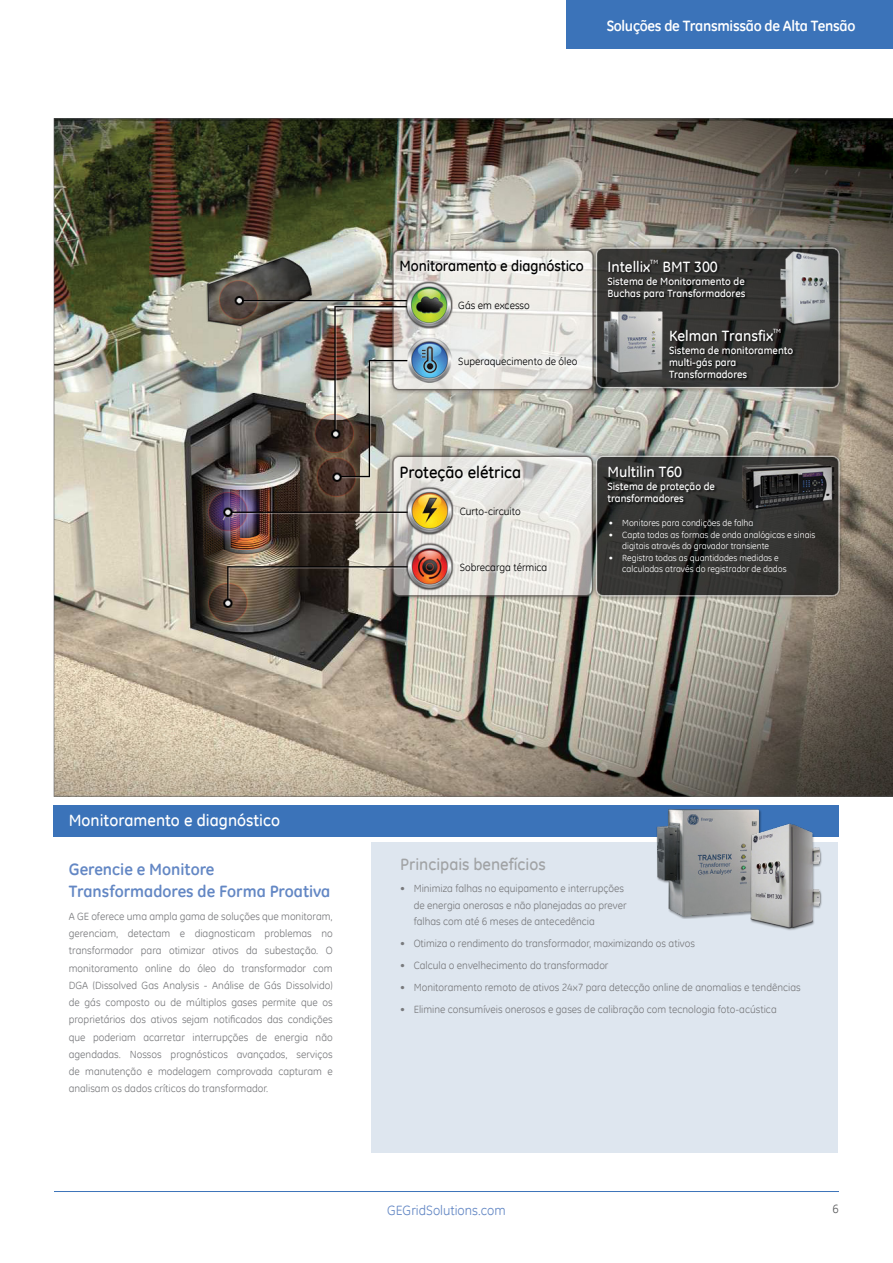
<style>
.page{position:relative;width:893px;height:1263px;background:#fff}
.page>*{position:absolute;margin:0;border:0;box-sizing:border-box;transform-origin:0 0}
.t1{font:700 16.5px/22.5px "GE Inspira";color:#6387c4}
.t2{font:500 16.5px "GE Inspira";color:#fff}
.t3{font:500 16.5px "GE Inspira";color:#a1a3a5}
.t4{font:500 16.5px "GE Inspira";color:#000}
.t5{font:500 15px "GE Inspira";color:#fff}
.t6{font:700 15px "GE Inspira";letter-spacing:-.02em;color:#fff}
.t7{font:500 15px "GE Inspira";letter-spacing:-.01em;color:#000}
.t8{font:13.5px "GE Inspira";color:#6387c4}
.t9{font:12px "GE Inspira";color:#58595b}
.t10{font:10.5px/17.2px "GE Inspira";color:#797a7d}
.t11{font:500 10.5px/12.6px "GE Inspira";color:#fff}
.t12{font:10.5px "GE Inspira";color:#000}
.t13{font:9px/10.8px "GE Inspira";color:#fff}
.t14{font:500 6.15px "GE Inspira";color:#fff}
</style>
<div class="page">
<hr style="left:54px;top:1191px;width:785px;height:1px;background:#3b73b9">
<div style="left:372px;top:842px;width:466px;height:311px;background:#dee6ef"></div>
<img style="left:54px;top:118px;width:839px;height:678px">
<div style="left:458px;top:302px;width:75px;height:10px;background:#fff;opacity:.75"></div>
<div style="left:458px;top:358px;width:122px;height:13px;background:#fff;opacity:.75"></div>
<div style="left:460px;top:563px;width:90px;height:13px;background:#fff;opacity:.75"></div>
<div style="left:460px;top:508px;width:63px;height:10px;background:#fff;opacity:.75"></div>
<div style="left:401px;top:259px;width:186px;height:18px;background:#fff;opacity:.75"></div>
<div style="left:607px;top:260px;width:141px;height:42px;background:#000;opacity:.75"></div>
<div style="left:669px;top:329px;width:127px;height:52px;background:#000;opacity:.75"></div>
<div style="left:400px;top:465px;width:123px;height:19px;background:#fff;opacity:.75"></div>
<div style="left:607px;top:465px;width:111px;height:40px;background:#000;opacity:.75"></div>
<div style="left:54px;top:805px;width:785px;height:32px;background:#3b73b9"></div>
<img style="left:656px;top:809px;width:105px;height:110px">
<img style="left:735px;top:816px;width:87px;height:114px">
<div style="left:566px;top:0;width:327px;height:49px;background:#3b73b9"></div>
<h2 class="t6" style="left:607px;top:17px;width:250px">Soluções de Transmissão de Alta Tensão</h2>
<h2 class="t7" style="left:400px;top:257px;width:186px">Monitoramento e diagnóstico</h2>
<h2 class="t5" style="left:607px;top:258px;width:44px">Intellix</h2>
<p class="t14" style="left:650px;top:258px;width:9px">TM</p>
<h2 class="t5" style="left:662px;top:258px;width:57px">BMT 300</h2>
<p class="t11" style="left:607px;top:274px;width:140px">Sistema de Monitoramento de<br>Buchas para Transformadores</p>
<h2 class="t5" style="left:669px;top:327px;width:106px">Kelman Transfix</h2>
<p class="t14" style="left:773px;top:327px;width:9px">TM</p>
<p class="t11" style="left:669px;top:344px;width:126px;line-height:12px">Sistema de monitoramento multi-gás para<br>Transformadores</p>
<p class="t12" style="left:458px;top:299px;width:73px">Gás em excesso</p>
<p class="t12" style="left:458px;top:355px;width:121px">Superaquecimento de óleo</p>
<h1 class="t4" style="left:399px;top:462px;width:123px">Proteção elétrica</h1>
<h2 class="t5" style="left:607px;top:463px;width:76px">Multilin T60</h2>
<p class="t11" style="left:607px;top:479px;width:109px">Sistema de proteção de transformadores</p>
<p class="t12" style="left:460px;top:505px;width:62px">Curto-circuito</p>
<p class="t12" style="left:460px;top:560px;width:89px">Sobrecarga térmica</p>
<p class="t13" style="left:609px;top:517px;width:146px">• Monitores para condições de falha</p>
<p class="t13" style="left:622px;top:529px;width:195px;text-indent:-14px">• Capta todas as formas de onda analógicas e sinais digitais através do gravador transiente</p>
<p class="t13" style="left:622px;top:552px;width:166px;text-indent:-14px">• Registra todas as quantidades medidas e calculadas através do registrador de dados</p>
<h1 class="t2" style="left:69px;top:810px;width:213px">Monitoramento e diagnóstico</h1>
<h1 class="t1" style="left:69px;top:857px;width:263px">Gerencie e Monitore<br>Transformadores de Forma Proativa</h1>
<p class="t10" style="left:69px;top:907px;width:265px;text-align:justify">A GE oferece uma ampla gama de soluções que monitoram, gerenciam, detectam e diagnosticam problemas no transformador para otimizar ativos da subestação. O monitoramento online do óleo do transformador com DGA (Dissolved Gas Analysis - Análise de Gás Dissolvido) de gás composto ou de múltiplos gases permite que os proprietários dos ativos sejam notificados das condições que poderiam acarretar interrupções de energia não agendadas. Nossos prognósticos avançados, serviços de manutenção e modelagem comprovada capturam e analisam os dados críticos do transformador.</p>
<h1 class="t3" style="left:400px;top:854px;width:147px">Principais benefícios</h1>
<p class="t10" style="left:414px;top:880px;width:215px;line-height:16.5px;text-indent:-14px">• Minimiza falhas no equipamento e interrupções de energia onerosas e não planejadas ao prever falhas com até 6 meses de antecedência</p>
<p class="t10" style="left:400px;top:934px;width:296px">• Otimiza o rendimento do transformador, maximizando os ativos</p>
<p class="t10" style="left:400px;top:956px;width:210px">• Calcula o envelhecimento do transformador</p>
<p class="t10" style="left:400px;top:978px;width:402px">• Monitoramento remoto de ativos 24x7 para detecção online de anomalias e tendências</p>
<p class="t10" style="left:400px;top:1000px;width:378px">• Elimine consumíveis onerosos e gases de calibração com tecnologia foto-acústica</p>
<p class="t8" style="left:387px;top:1201px;width:120px">GEGridSolutions.com</p>
<p class="t9" style="left:833px;top:1201px;width:8px">6</p>
</div>
